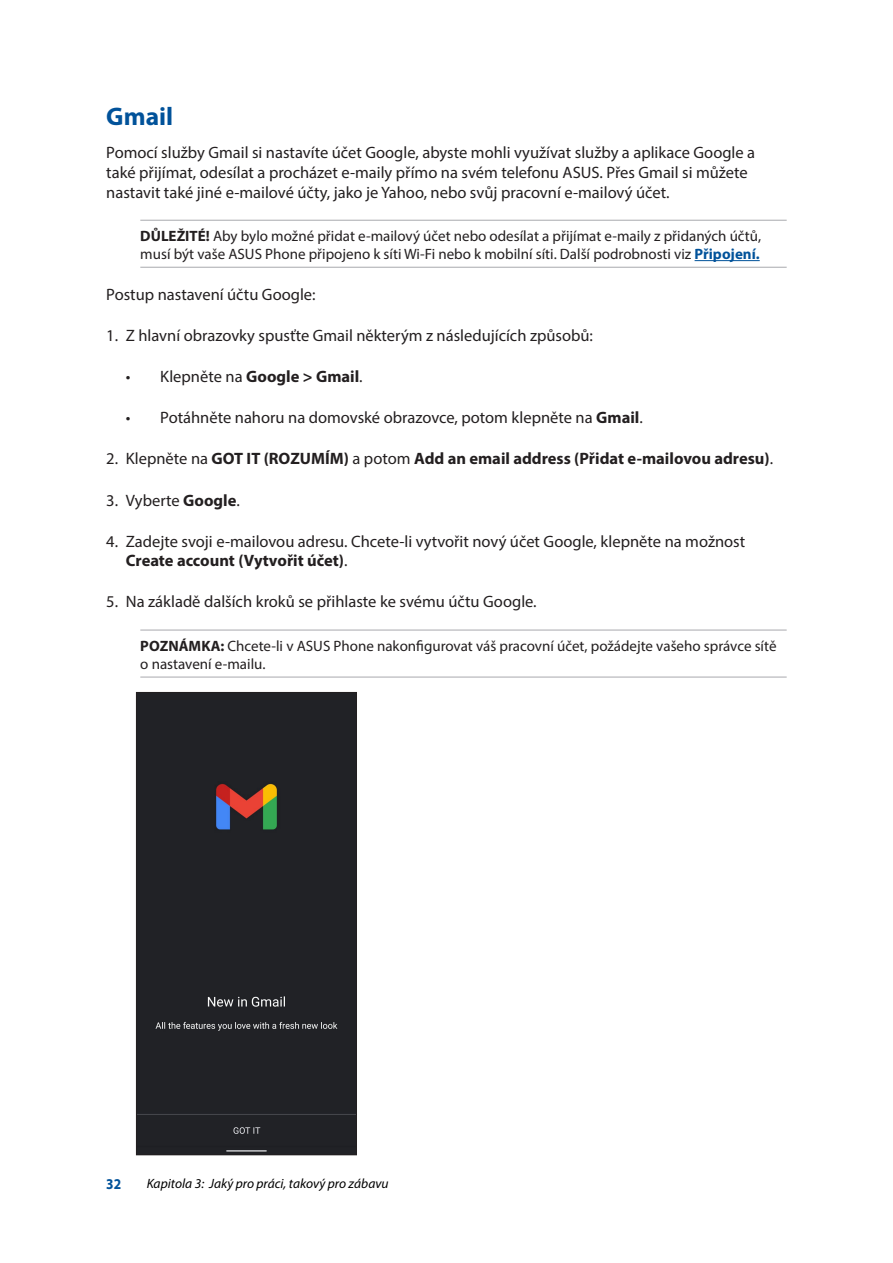
<style>
.page{position:relative;width:893px;height:1263px;background:#fff}
.page>*{position:absolute;margin:0;border:0;box-sizing:border-box;transform-origin:0 0}
.Zen_Chapter_section{font:700 25.5px "Myriad Pro";color:#01529a}
.Zen_List{font:16.5px/19.8px "Myriad Pro";color:#231f20}
.Zen_Body_Text{font:16.5px/19.8px "Myriad Pro";color:#231f20}
.Zen_List-2{font:700 16.5px "Myriad Pro";color:#231f20}
.Zen_Message{font:15px/18px "Myriad Pro";color:#231f20}
.t1{font:700 15px "Myriad Pro";color:#01529a;scale:.9 1}
.t2{font:italic 13.5px "Myriad Pro";color:#000}
.s1{font-weight:700}
.s2{font-weight:700;color:#01529a}
.s3{font-weight:400}
</style>
<div class="page">
<hr style="left:140px;top:220px;width:647px;height:1px;background:#a8a9ad">
<hr style="left:140px;top:267px;width:647px;height:1px;background:#a8a9ad">
<hr style="left:695px;top:260px;width:65px;height:1px;background:#01529a">
<hr style="left:140px;top:630px;width:647px;height:1px;background:#a8a9ad">
<hr style="left:140px;top:677px;width:647px;height:1px;background:#a8a9ad">
<div style="left:138px;top:694px;width:217px;height:459px;background:#212226"></div>
<div style="left:136px;top:692px;width:221px;height:463px;border:1px solid #231f20"></div>
<p class="Zen_Chapter_section" style="left:106px;top:100px;width:68px">Gmail</p>
<p class="Zen_Body_Text" style="left:106px;top:142px;width:650px">Pomocí služby Gmail si nastavíte účet Google, abyste mohli využívat služby a aplikace Google a také přijímat, odesílat a procházet e-maily přímo na svém telefonu ASUS. Přes Gmail si můžete nastavit také jiné e-mailové účty, jako je Yahoo, nebo svůj pracovní e-mailový účet.</p>
<p class="Zen_Message" style="left:140px;top:227px;width:622px"><span class="s1">DŮLEŽITÉ!</span> Aby bylo možné přidat e-mailový účet nebo odesílat a přijímat e-maily z přidaných účtů, musí být vaše ASUS Phone připojeno k síti Wi-Fi nebo k mobilní síti. Další podrobnosti viz <span class="s2">Připojení.</span></p>
<p class="Zen_Body_Text" style="left:106px;top:284px;width:211px">Postup nastavení účtu Google:</p>
<p class="Zen_List" style="left:106px;top:326px;width:488px">1. Z hlavní obrazovky spusťte Gmail některým z následujících způsobů:</p>
<p class="Zen_List" style="left:126px;top:367px;width:238px">• Klepněte na <span class="s1">Google &gt; Gmail</span>.</p>
<p class="Zen_List" style="left:126px;top:408px;width:519px">• Potáhněte nahoru na domovské obrazovce, potom klepněte na <span class="s1">Gmail</span>.</p>
<p class="Zen_List-2" style="left:106px;top:448px;width:668px"><span class="s3">2. Klepněte na</span> GOT IT (ROZUMÍM) <span class="s3">a potom</span> Add an email address (Přidat e-mailovou adresu)<span class="s3">.</span></p>
<p class="Zen_List" style="left:106px;top:490px;width:135px">3. Vyberte <span class="s1">Google</span>.</p>
<p class="Zen_List" style="left:126px;top:531px;width:621px;text-indent:-19px">4. Zadejte svoji e-mailovou adresu. Chcete-li vytvořit nový účet Google, klepněte na možnost<br><span class="s1">Create account (Vytvořit účet)</span>.</p>
<p class="Zen_List" style="left:106px;top:592px;width:432px">5. Na základě dalších kroků se přihlaste ke svému účtu Google.</p>
<p class="Zen_Message" style="left:140px;top:637px;width:638px"><span class="s1">POZNÁMKA:</span> Chcete-li v ASUS Phone nakonfigurovat váš pracovní účet, požádejte vašeho správce sítě o nastavení e-mailu.</p>
<p class="t1" style="left:106px;top:1174px;width:18px">32</p>
<p class="t2" style="left:147px;top:1175px;width:243px">Kapitola 3: Jaký pro práci, takový pro zábavu</p>
</div>
